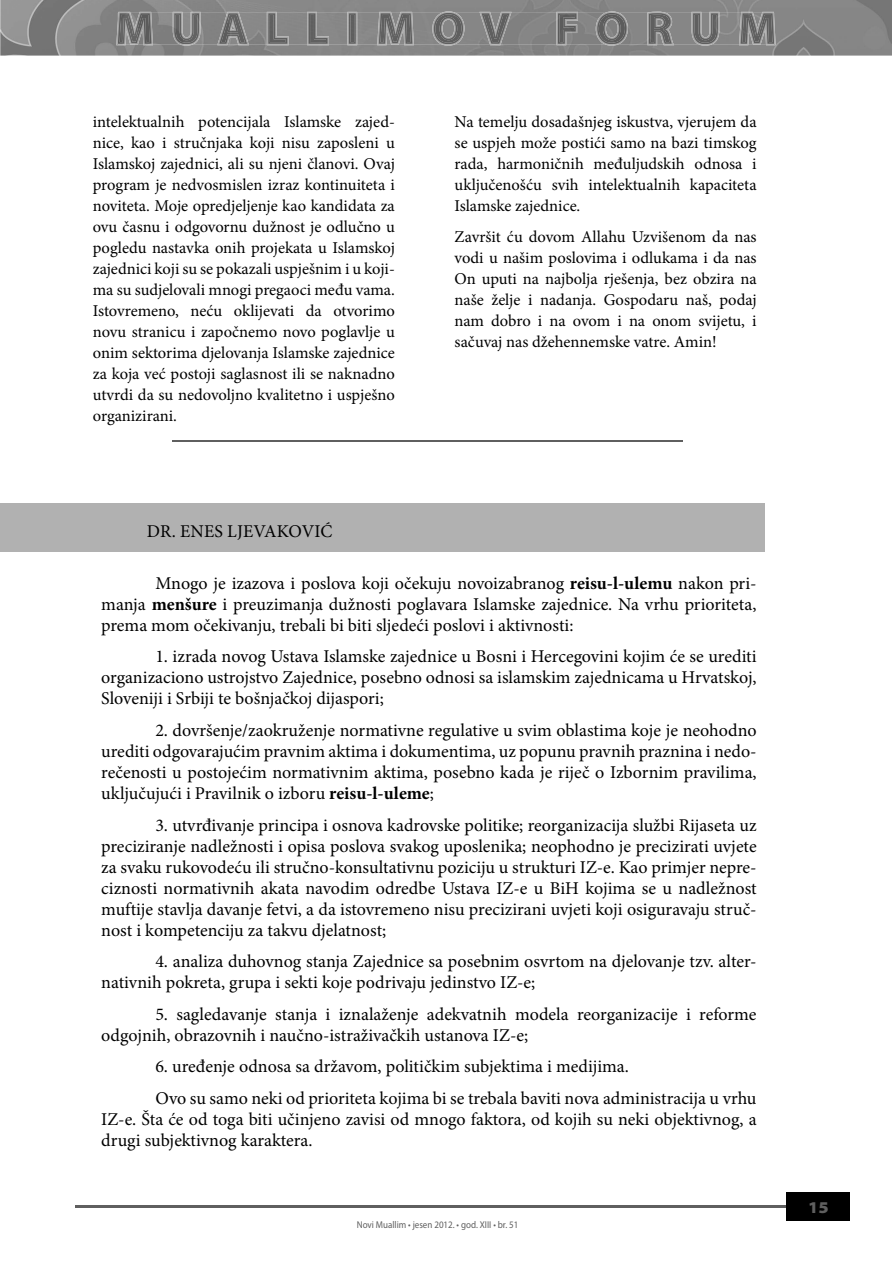
<style>
.page{position:relative;width:892px;height:1262px;background:#fff}
.page>*{position:absolute;margin:0;border:0;box-sizing:border-box;transform-origin:0 0}
.t1{font:18px/21px "Minion Pro";color:#000;text-align:justify}
.t2{font:16.5px/21px "Minion Pro";color:#000;text-align:justify}
.t3{font:900 semi-expanded 16.5px "Myriad Pro";color:#5f5f5f}
.t4{font:9.9px "Myriad Pro";color:#5f5f5f;scale:.91 1}
.s1{font-weight:700}
</style>
<div class="page">
<div style="left:786px;top:1191px;width:64px;height:29px;background:#000"></div>
<hr style="left:75px;top:1204px;width:710px;height:2px;background:#5f5f5f">
<div style="left:0;top:503px;width:765px;height:48px;background:#b1b1b1"></div>
<hr style="left:172px;top:440px;width:511px;height:2px;background:#5f5f5f">
<img style="left:0;top:0;width:891px;height:56px">
<img style="left:116px;top:11px;width:659px;height:35px">
<img style="left:118px;top:13px;width:361px;height:31px">
<img style="left:479px;top:13px;width:294px;height:31px">
<p class="t2" style="left:93px;top:111px;width:303px">intelektualnih potencijala Islamske zajed&shy;nice, kao i stručnjaka koji nisu zaposleni u Islamskoj zajednici, ali su njeni članovi. Ovaj program je nedvosmislen izraz kontinuiteta i noviteta. Moje opredjeljenje kao kandidata za ovu časnu i odgovornu dužnost je odlučno u pogledu nastavka onih projekata u Islamskoj zajednici koji su se pokazali uspješnim i u koji&shy;ma su sudjelovali mnogi pregaoci među vama.<br>Istovremeno, neću oklijevati da otvorimo novu stranicu i započnemo novo poglavlje u onim sektorima djelovanja Islamske zajednice za koja već postoji saglasnost ili se naknadno utvrdi da su nedovoljno kvalitetno i uspješno organizirani.</p>
<p class="t2" style="left:454px;top:111px;width:303px">Na temelju dosadašnjeg iskustva, vjerujem da se uspjeh može postići samo na bazi timskog rada, harmoničnih međuljudskih odnosa i uključenošću svih intelektualnih kapaciteta Islamske zajednice.</p>
<p class="t2" style="left:454px;top:226px;width:303px">Završit ću dovom Allahu Uzvišenom da nas vodi u našim poslovima i odlukama i da nas On uputi na najbolja rješenja, bez obzira na naše želje i nadanja. Gospodaru naš, podaj nam dobro i na ovom i na onom svijetu, i sačuvaj nas džehennemske vatre. Amin!</p>
<p class="t1" style="left:147px;top:521px;width:187px">DR. ENES LJEVAKOVIĆ</p>
<p class="t1" style="left:101px;top:572px;width:656px;text-indent:54px">Mnogo je izazova i poslova koji očekuju novoizabranog <span class="s1">reisu-l-ulemu</span> nakon pri&shy;manja <span class="s1">menšure</span> i preuzimanja dužnosti poglavara Islamske zajednice. Na vrhu prioriteta, prema mom očekivanju, trebali bi biti sljedeći poslovi i aktivnosti:</p>
<p class="t1" style="left:101px;top:646px;width:656px;text-indent:54px">1. izrada novog Ustava Islamske zajednice u Bosni i Hercegovini kojim će se urediti organizaciono ustrojstvo Zajednice, posebno odnosi sa islamskim zajednicama u Hrvatskoj, Sloveniji i Srbiji te bošnjačkoj dijaspori;</p>
<p class="t1" style="left:101px;top:719px;width:656px;text-indent:54px">2. dovršenje/zaokruženje normativne regulative u svim oblastima koje je neohodno urediti odgovarajućim pravnim aktima i dokumentima, uz popunu pravnih praznina i nedo&shy;rečenosti u postojećim normativnim aktima, posebno kada je riječ o Izbornim pravilima, uključujući i Pravilnik o izboru <span class="s1">reisu-l-uleme</span>;</p>
<p class="t1" style="left:101px;top:814px;width:656px;text-indent:54px">3. utvrđivanje principa i osnova kadrovske politike; reorganizacija službi Rijaseta uz preciziranje nadležnosti i opisa poslova svakog uposlenika; neophodno je precizirati uvjete za svaku rukovodeću ili stručno-konsultativnu poziciju u strukturi IZ-e. Kao primjer nepre&shy;ciznosti normativnih akata navodim odredbe Ustava IZ-e u BiH kojima se u nadležnost muftije stavlja davanje fetvi, a da istovremeno nisu precizirani uvjeti koji osiguravaju struč&shy;nost i kompetenciju za takvu djelatnost;</p>
<p class="t1" style="left:101px;top:950px;width:656px;text-indent:54px">4. analiza duhovnog stanja Zajednice sa posebnim osvrtom na djelovanje tzv. alter&shy;nativnih pokreta, grupa i sekti koje podrivaju jedinstvo IZ-e;</p>
<p class="t1" style="left:101px;top:1003px;width:656px;text-indent:54px">5. sagledavanje stanja i iznalaženje adekvatnih modela reorganizacije i reforme odgojnih, obrazovnih i naučno-istraživačkih ustanova IZ-e;</p>
<p class="t1" style="left:155px;top:1050px;width:602px;line-height:31.5px">6. uređenje odnosa sa državom, političkim subjektima i medijima.<br>Ovo su samo neki od prioriteta kojima bi se trebala baviti nova administracija u vrhu</p>
<p class="t1" style="left:101px;top:1108px;width:656px">IZ-e. Šta će od toga biti učinjeno zavisi od mnogo faktora, od kojih su neki objektivnog, a drugi subjektivnog karaktera.</p>
<p class="t4" style="left:356px;top:1217px;width:179px">Novi Muallim • jesen 2012. • god. XIII • br. 51</p>
<p class="t3" style="left:808px;top:1197px;width:22px">15</p>
</div>
